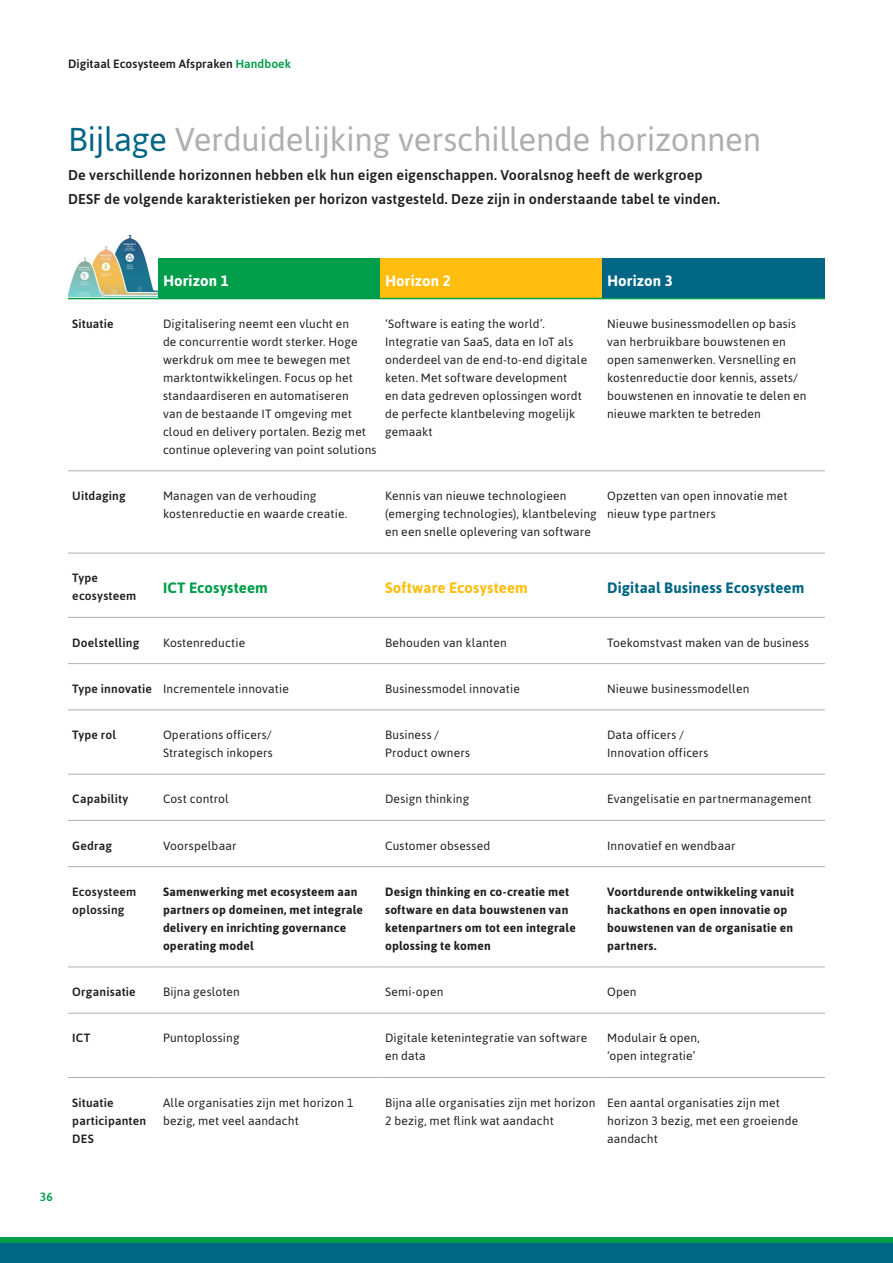
<style>
.page{position:relative;width:893px;height:1263px;background:#fff}
.page>*{position:absolute;margin:0;border:0;box-sizing:border-box;transform-origin:0 0}
.t1{font:33px "Asap";letter-spacing:-.01em;color:#afafaf}
.t2{font:700 15px "Asap";letter-spacing:.01em;color:#006684}
.t3{font:700 15px "Asap";letter-spacing:.01em;color:#fff}
.t4{font:700 15px "Asap";letter-spacing:.01em;color:#ffbe0f}
.t5{font:700 15px "Asap";letter-spacing:.01em;color:#009e4a}
.t6{font:500 14.25px/24px "Asap";letter-spacing:.01em;color:#231f20}
.t7{font:12px/18px "Asap";letter-spacing:.015em;color:#231f20}
.t8{font:700 12px/18px "Asap";letter-spacing:.015em;color:#231f20}
.t9{font:500 12px/18px "Asap";letter-spacing:.015em;color:#231f20}
.t10{font:500 12px "Asap";color:#009e4a}
.s1{color:#009e4a}
.s2{color:#006684}
</style>
<div class="page">
<div style="left:0;top:1238px;width:893px;height:25px;background:linear-gradient(to right,#009e4a,#009e4a)"></div>
<div style="left:0;top:1244px;width:893px;height:19px;background:#006684"></div>
<div style="left:159px;top:258px;width:222px;height:41px;background:#009e4a"></div>
<div style="left:381px;top:258px;width:222px;height:41px;background:#ffbe0f"></div>
<div style="left:603px;top:258px;width:222px;height:41px;background:#006684"></div>
<hr style="left:68px;top:298px;width:91px;height:1px;background:#009e4a">
<hr style="left:381px;top:298px;width:222px;height:1px;background:#009e4a">
<hr style="left:603px;top:298px;width:222px;height:1px;background:#009e4a">
<hr style="left:68px;top:471px;width:91px;height:1px;background:#afafaf">
<hr style="left:159px;top:471px;width:222px;height:1px;background:#afafaf">
<hr style="left:381px;top:471px;width:222px;height:1px;background:#afafaf">
<hr style="left:603px;top:471px;width:222px;height:1px;background:#afafaf">
<hr style="left:68px;top:553px;width:91px;height:1px;background:#afafaf">
<hr style="left:159px;top:553px;width:222px;height:1px;background:#afafaf">
<hr style="left:381px;top:553px;width:222px;height:1px;background:#afafaf">
<hr style="left:603px;top:553px;width:222px;height:1px;background:#afafaf">
<hr style="left:68px;top:617px;width:91px;height:1px;background:#afafaf">
<hr style="left:159px;top:617px;width:222px;height:1px;background:#afafaf">
<hr style="left:381px;top:617px;width:222px;height:1px;background:#afafaf">
<hr style="left:603px;top:617px;width:222px;height:1px;background:#afafaf">
<hr style="left:68px;top:663px;width:91px;height:1px;background:#afafaf">
<hr style="left:159px;top:663px;width:222px;height:1px;background:#afafaf">
<hr style="left:381px;top:663px;width:222px;height:1px;background:#afafaf">
<hr style="left:603px;top:663px;width:222px;height:1px;background:#afafaf">
<hr style="left:68px;top:710px;width:91px;height:1px;background:#afafaf">
<hr style="left:159px;top:710px;width:222px;height:1px;background:#afafaf">
<hr style="left:381px;top:710px;width:222px;height:1px;background:#afafaf">
<hr style="left:603px;top:710px;width:222px;height:1px;background:#afafaf">
<hr style="left:68px;top:774px;width:91px;height:1px;background:#afafaf">
<hr style="left:159px;top:774px;width:222px;height:1px;background:#afafaf">
<hr style="left:381px;top:774px;width:222px;height:1px;background:#afafaf">
<hr style="left:603px;top:774px;width:222px;height:1px;background:#afafaf">
<hr style="left:68px;top:820px;width:91px;height:1px;background:#afafaf">
<hr style="left:159px;top:820px;width:222px;height:1px;background:#afafaf">
<hr style="left:381px;top:820px;width:222px;height:1px;background:#afafaf">
<hr style="left:603px;top:820px;width:222px;height:1px;background:#afafaf">
<hr style="left:68px;top:866px;width:91px;height:1px;background:#afafaf">
<hr style="left:159px;top:866px;width:222px;height:1px;background:#afafaf">
<hr style="left:381px;top:866px;width:222px;height:1px;background:#afafaf">
<hr style="left:603px;top:866px;width:222px;height:1px;background:#afafaf">
<hr style="left:68px;top:967px;width:91px;height:1px;background:#afafaf">
<hr style="left:159px;top:967px;width:222px;height:1px;background:#afafaf">
<hr style="left:381px;top:967px;width:222px;height:1px;background:#afafaf">
<hr style="left:603px;top:967px;width:222px;height:1px;background:#afafaf">
<hr style="left:68px;top:1013px;width:91px;height:1px;background:#afafaf">
<hr style="left:159px;top:1013px;width:222px;height:1px;background:#afafaf">
<hr style="left:381px;top:1013px;width:222px;height:1px;background:#afafaf">
<hr style="left:603px;top:1013px;width:222px;height:1px;background:#afafaf">
<hr style="left:68px;top:1077px;width:91px;height:1px;background:#afafaf">
<hr style="left:159px;top:1077px;width:222px;height:1px;background:#afafaf">
<hr style="left:381px;top:1077px;width:222px;height:1px;background:#afafaf">
<hr style="left:603px;top:1077px;width:222px;height:1px;background:#afafaf">
<img style="left:68px;top:234px;width:90px;height:63px">
<p class="t9" style="left:68px;top:54px;width:225px">Digitaal Ecosysteem Afspraken <span class="s1">Handboek</span></p>
<p class="t1" style="left:68px;top:117px;width:695px"><span class="s2">Bijlage</span> Verduidelijking verschillende horizonnen</p>
<p class="t6" style="left:68px;top:162px;width:653px">De verschillende horizonnen hebben elk hun eigen eigenschappen. Vooralsnog heeft de werkgroep<br>DESF de volgende karakteristieken per horizon vastgesteld. Deze zijn in onderstaande tabel te vinden.</p>
<p class="t10" style="left:40px;top:1189px;width:14px">36</p>
<p class="t3" style="left:163px;top:270px;width:67px">Horizon 1</p>
<p class="t3" style="left:385px;top:270px;width:67px">Horizon 2</p>
<p class="t3" style="left:607px;top:270px;width:67px">Horizon 3</p>
<p class="t9" style="left:72px;top:314px;width:43px">Situatie</p>
<p class="t7" style="left:163px;top:314px;width:215px">Digitalisering neemt een vlucht en<br>de concurrentie wordt sterker. Hoge werkdruk om mee te bewegen met marktontwikkelingen. Focus op het standaardiseren en automatiseren<br>van de bestaande IT omgeving met cloud en delivery portalen. Bezig met continue oplevering van point solutions</p>
<p class="t7" style="left:385px;top:314px;width:204px">‘Software is eating the world’.<br>Integratie van SaaS, data en IoT als onderdeel van de end-to-end digitale keten. Met software development<br>en data gedreven oplossingen wordt de perfecte klantbeleving mogelijk gemaakt</p>
<p class="t7" style="left:607px;top:314px;width:201px">Nieuwe businessmodellen op basis van herbruikbare bouwstenen en open samenwerken. Versnelling en kostenreductie door kennis, assets/ bouwstenen en innovatie te delen en nieuwe markten te betreden</p>
<p class="t9" style="left:72px;top:486px;width:55px">Uitdaging</p>
<p class="t7" style="left:163px;top:486px;width:186px">Managen van de verhouding kostenreductie en waarde creatie.</p>
<p class="t7" style="left:385px;top:486px;width:213px">Kennis van nieuwe technologieen (emerging technologies), klantbeleving en een snelle oplevering van software</p>
<p class="t7" style="left:607px;top:486px;width:182px">Opzetten van open innovatie met nieuw type partners</p>
<p class="t9" style="left:72px;top:569px;width:66px">Type ecosysteem</p>
<p class="t5" style="left:163px;top:577px;width:106px">ICT Ecosysteem</p>
<p class="t4" style="left:385px;top:577px;width:144px">Software Ecosysteem</p>
<p class="t2" style="left:607px;top:577px;width:199px">Digitaal Business Ecosysteem</p>
<p class="t9" style="left:72px;top:633px;width:68px">Doelstelling</p>
<p class="t7" style="left:163px;top:633px;width:84px">Kostenreductie</p>
<p class="t7" style="left:385px;top:633px;width:123px">Behouden van klanten</p>
<p class="t7" style="left:607px;top:633px;width:204px">Toekomstvast maken van de business</p>
<p class="t9" style="left:72px;top:679px;width:81px">Type innovatie</p>
<p class="t7" style="left:163px;top:679px;width:127px">Incrementele innovatie</p>
<p class="t7" style="left:385px;top:679px;width:136px">Businessmodel innovatie</p>
<p class="t7" style="left:607px;top:679px;width:144px">Nieuwe businessmodellen</p>
<p class="t9" style="left:72px;top:725px;width:45px">Type rol</p>
<p class="t7" style="left:163px;top:725px;width:110px">Operations officers/</p>
<p class="t7" style="left:163px;top:743px;width:111px">Strategisch inkopers</p>
<p class="t7" style="left:607px;top:725px;width:78px">Data officers /</p>
<p class="t7" style="left:607px;top:743px;width:103px">Innovation officers</p>
<p class="t7" style="left:385px;top:725px;width:55px">Business /</p>
<p class="t7" style="left:385px;top:743px;width:87px">Product owners</p>
<p class="t9" style="left:72px;top:790px;width:58px">Capability</p>
<p class="t7" style="left:163px;top:790px;width:67px">Cost control</p>
<p class="t7" style="left:385px;top:790px;width:86px">Design thinking</p>
<p class="t7" style="left:607px;top:790px;width:206px">Evangelisatie en partnermanagement</p>
<p class="t9" style="left:72px;top:836px;width:41px">Gedrag</p>
<p class="t7" style="left:163px;top:836px;width:75px">Voorspelbaar</p>
<p class="t7" style="left:385px;top:836px;width:107px">Customer obsessed</p>
<p class="t7" style="left:607px;top:836px;width:130px">Innovatief en wendbaar</p>
<p class="t9" style="left:72px;top:882px;width:66px">Ecosysteem oplossing</p>
<p class="t8" style="left:163px;top:882px;width:201px">Samenwerking met ecosysteem aan partners op domeinen, met integrale delivery en inrichting governance operating model</p>
<p class="t8" style="left:385px;top:882px;width:192px">Design thinking en co-creatie met software en data bouwstenen van ketenpartners om tot een integrale oplossing te komen</p>
<p class="t8" style="left:607px;top:882px;width:189px">Voortdurende ontwikkeling vanuit hackathons en open innovatie op bouwstenen van de organisatie en partners.</p>
<p class="t9" style="left:72px;top:982px;width:65px">Organisatie</p>
<p class="t7" style="left:163px;top:982px;width:78px">Bijna gesloten</p>
<p class="t7" style="left:385px;top:982px;width:60px">Semi-open</p>
<p class="t7" style="left:607px;top:982px;width:31px">Open</p>
<p class="t9" style="left:72px;top:1029px;width:20px">ICT</p>
<p class="t7" style="left:163px;top:1029px;width:78px">Puntoplossing</p>
<p class="t7" style="left:385px;top:1029px;width:204px">Digitale ketenintegratie van software en data</p>
<p class="t7" style="left:607px;top:1029px;width:94px">Modulair &amp; open,</p>
<p class="t7" style="left:607px;top:1047px;width:90px">‘open integratie’</p>
<p class="t9" style="left:72px;top:1093px;width:75px">Situatie participanten<br>DES</p>
<p class="t7" style="left:163px;top:1093px;width:192px">Alle organisaties zijn met horizon 1 bezig, met veel aandacht</p>
<p class="t7" style="left:385px;top:1093px;width:212px">Bijna alle organisaties zijn met horizon<br>2 bezig, met flink wat aandacht</p>
<p class="t7" style="left:607px;top:1093px;width:193px">Een aantal organisaties zijn met horizon 3 bezig, met een groeiende aandacht</p>
</div>
